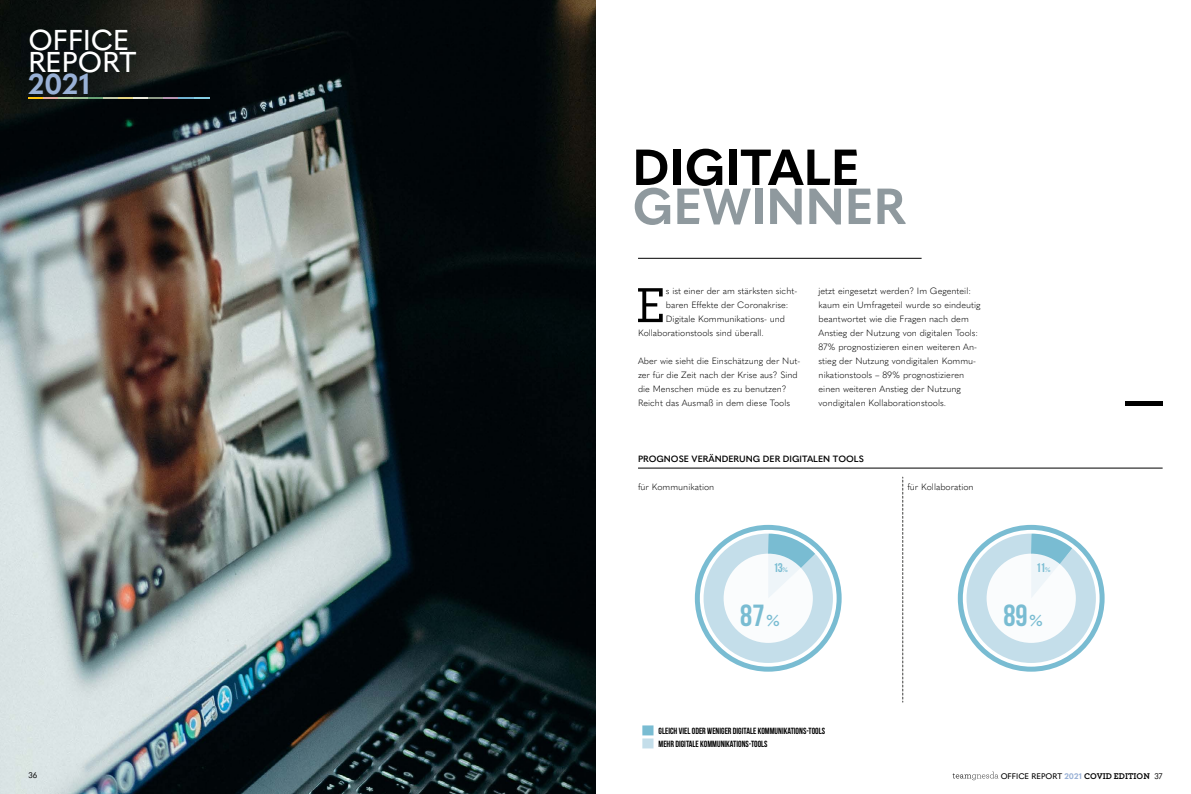
<style>
.page{position:relative;width:1191px;height:794px;background:#fff}
.page>*{position:absolute;margin:0;border:0;box-sizing:border-box;transform-origin:0 0}
.t1{font:500 51.6px "Archer";color:#000}
.t2{font:700 50px "Quasimoda";color:#000}
.t3{font:700 50px "Quasimoda";color:#8f999e}
.t4{font:700 30.5px "Bebas Neue";color:#79bcd2}
.t5{font:500 28.4px/22.3px "Quasimoda";color:#fff}
.t6{font:700 28.4px "Quasimoda";color:#99b1d6}
.t7{font:700 12.6px "Bebas Neue";color:#79bcd2}
.t8{font:300 9px/14px "Quasimoda";color:#000}
.t9{font:700 9px/12.6px "Bebas Neue";color:#000}
.t10{font:600 9px "Quasimoda";color:#000}
.t11{font:500 8px "Quasimoda";color:#000}
.t12{font:8px "Quasimoda";color:#000}
.s1{font-family:"Archer";font-weight:600;font-size:8.9px}
.s2{font-family:"Archer";font-weight:600;font-size:21.6px}
.s3{font-weight:700;color:#99b1d6}
.s4{font-family:"Archer";font-weight:700;font-size:8.8px}
.s5{font-weight:400}
</style>
<div class="page">
<img style="left:0;top:0;width:595px;height:794px">
<div style="left:642px;top:725px;width:11px;height:10px;background:#79bcd2"></div>
<div style="left:642px;top:738px;width:11px;height:10px;background:#c4deea"></div>
<svg style="left:694px;top:524px;width:148px;height:148px"></svg>
<div style="left:695px;top:525px;width:146px;height:146px;border:5px solid #79bcd2;border-radius:50%"></div>
<svg style="left:963px;top:524px;width:142px;height:148px"></svg>
<div style="left:957px;top:525px;width:147px;height:146px;border:5px solid #79bcd2;border-radius:50%"></div>
<svg style="left:902px;top:477px;width:1px;height:225px"></svg>
<hr style="left:638px;top:468px;width:524px;height:1px;background:#000">
<svg style="left:28px;top:97px;width:181px;height:2px"></svg>
<hr style="left:638px;top:258px;width:283px;height:1px;background:#000">
<div style="left:1125px;top:401px;width:37px;height:5px;background:#000"></div>
<svg style="left:952px;top:771px;width:46px;height:9px"></svg>
<h3 class="t5" style="left:28px;top:27px;width:110px">OFFICE<br>REPORT</h3>
<h3 class="t6" style="left:28px;top:62px;width:63px">2021</h3>
<h2 class="t2" style="left:632px;top:129px;width:229px">DIGITALE</h2>
<h2 class="t3" style="left:632px;top:168px;width:275px">GEWINNER</h2>
<h1 class="t1" style="left:635px;top:268px;width:32px">E</h1>
<p class="t8" style="left:666px;top:283px;width:133px">s ist einer der am stärksten sicht-</p>
<p class="t8" style="left:666px;top:297px;width:124px">baren Effekte der Coronakrise:</p>
<p class="t8" style="left:666px;top:311px;width:121px">Digitale Kommunikations- und</p>
<p class="t8" style="left:638px;top:325px;width:127px">Kollaborationstools sind überall.</p>
<p class="t8" style="left:638px;top:353px;width:164px">Aber wie sieht die Einschätzung der Nut&shy;zer für die Zeit nach der Krise aus? Sind die Menschen müde es zu benutzen?<br>Reicht das Ausmaß in dem diese Tools</p>
<p class="t8" style="left:818px;top:283px;width:164px">jetzt eingesetzt werden? Im Gegenteil: kaum ein Umfrageteil wurde so eindeutig beantwortet wie die Fragen nach dem Anstieg der Nutzung von digitalen Tools:<br>87% prognostizieren einen weiteren An&shy;stieg der Nutzung vondigitalen Kommu&shy;nikationstools – 89% prognostizieren einen weiteren Anstieg der Nutzung vondigitalen Kollaborationstools.</p>
<p class="t10" style="left:638px;top:452px;width:227px">PROGNOSE VERÄNDERUNG DER DIGITALEN TOOLS</p>
<p class="t8" style="left:638px;top:479px;width:78px">für Kommunikation</p>
<p class="t8" style="left:907px;top:479px;width:68px">für Kollaboration</p>
<h3 class="t7" style="left:773px;top:560px;width:16px">13<span class="s1">%</span></h3>
<h3 class="t4" style="left:740px;top:598px;width:42px">87<span class="s2">%</span></h3>
<h3 class="t7" style="left:1036px;top:560px;width:16px">11<span class="s1">%</span></h3>
<h3 class="t4" style="left:1003px;top:598px;width:42px">89<span class="s2">%</span></h3>
<p class="t9" style="left:658px;top:724px;width:168px">GLEICH VIEL ODER WENIGER DIGITALE KOMMUNIKATIONS-TOOLS<br>MEHR DIGITALE KOMMUNIKATIONS-TOOLS</p>
<p class="t12" style="left:28px;top:769px;width:11px">36</p>
<p class="t11" style="left:1000px;top:769px;width:163px">OFFICE REPORT <span class="s3">2021</span> <span class="s4">COVID EDITION</span> <span class="s5">37</span></p>
</div>
